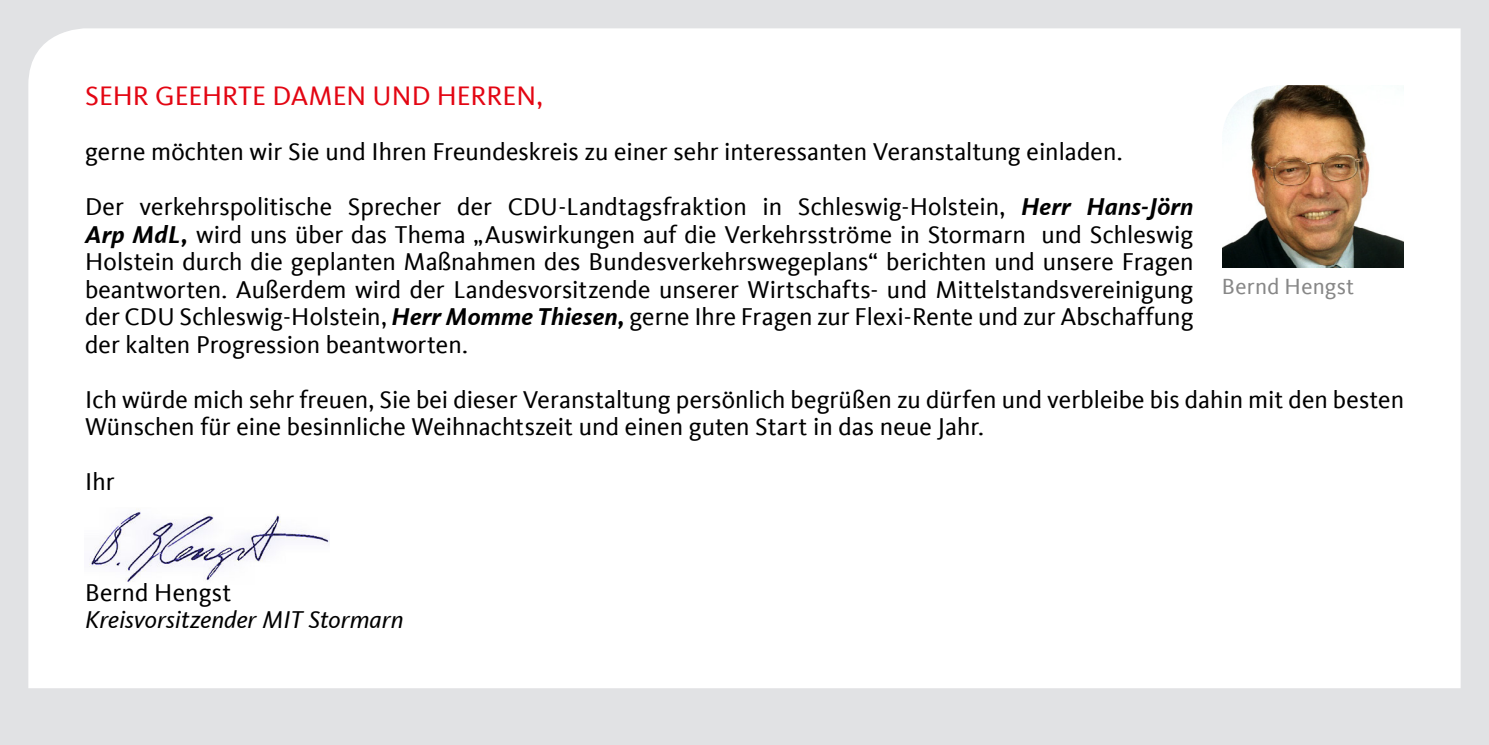
<style>
.page{position:relative;width:1489px;height:745px;background:#fff}
.page>*{position:absolute;margin:0;border:0;box-sizing:border-box;transform-origin:0 0}
.t1{font:47.75px "Pristina";color:#000}
.t2{font:27.5px "CDU Kievit Tab";letter-spacing:.005em;color:#e30613}
.t3{font:25px/27.5px "CDU Kievit Tab";color:#000;text-align:justify}
.t4{font:italic 25px "CDU Kievit Tab";color:#000}
.t5{font:22.5px "CDU Kievit Tab";letter-spacing:.01em;color:#878787}
.s1{font-weight:700;font-style:italic}
</style>
<div class="page">
<div style="left:0;top:0;width:1488px;height:744px;background:#e1e2e4"></div>
<div style="left:28px;top:28px;width:1432px;height:659px;background:#fff"></div>
<div style="left:81px;top:507px;width:263px;height:81px;background:#fff"></div>
<img style="left:89px;top:508px;width:240px;height:74px">
<img style="left:1221px;top:85px;width:182px;height:107px">
<img style="left:1221px;top:192px;width:182px;height:75px">
<p class="t2" style="left:85px;top:80px;width:459px">SEHR GEEHRTE DAMEN UND HERREN,</p>
<p class="t3" style="left:85px;top:138px;width:1039px">gerne möchten wir Sie und Ihren Freundeskreis zu einer sehr interessanten Veranstaltung einladen.</p>
<p class="t3" style="left:85px;top:193px;width:1109px">Der verkehrspolitische Sprecher der CDU-Landtagsfraktion in Schleswig-Holstein, <span class="s1">Herr Hans-Jörn Arp MdL,</span> wird uns über das Thema „Auswirkungen auf die Verkehrsströme in Stormarn und Schleswig Holstein durch die geplanten Maßnahmen des Bundesverkehrswegeplans“ berichten und unsere Fragen beantworten. Außerdem wird der Landesvorsitzende unserer Wirtschafts- und Mittelstandsvereinigung der CDU Schleswig-Holstein, <span class="s1">Herr Momme Thiesen,</span> gerne Ihre Fragen zur Flexi-Rente und zur Abschaffung der kalten Progression beantworten.</p>
<p class="t3" style="left:85px;top:385px;width:1320px">Ich würde mich sehr freuen, Sie bei dieser Veranstaltung persönlich begrüßen zu dürfen und verbleibe bis dahin mit den besten<br>Wünschen für eine besinnliche Weihnachtszeit und einen guten Start in das neue Jahr.</p>
<p class="t3" style="left:85px;top:468px;width:31px">Ihr</p>
<h1 class="t1" style="left:342px;top:264px;width:466px">Ein frohes Weihnachtsfest und</h1>
<p class="t5" style="left:1221px;top:274px;width:134px">Bernd Hengst</p>
<h1 class="t1" style="left:451px;top:378px;width:247px">wünschen Ihnen</h1>
<p class="t3" style="left:85px;top:578px;width:148px">Bernd Hengst</p>
<p class="t4" style="left:85px;top:604px;width:320px">Kreisvorsitzender MIT Stormarn</p>
</div>
